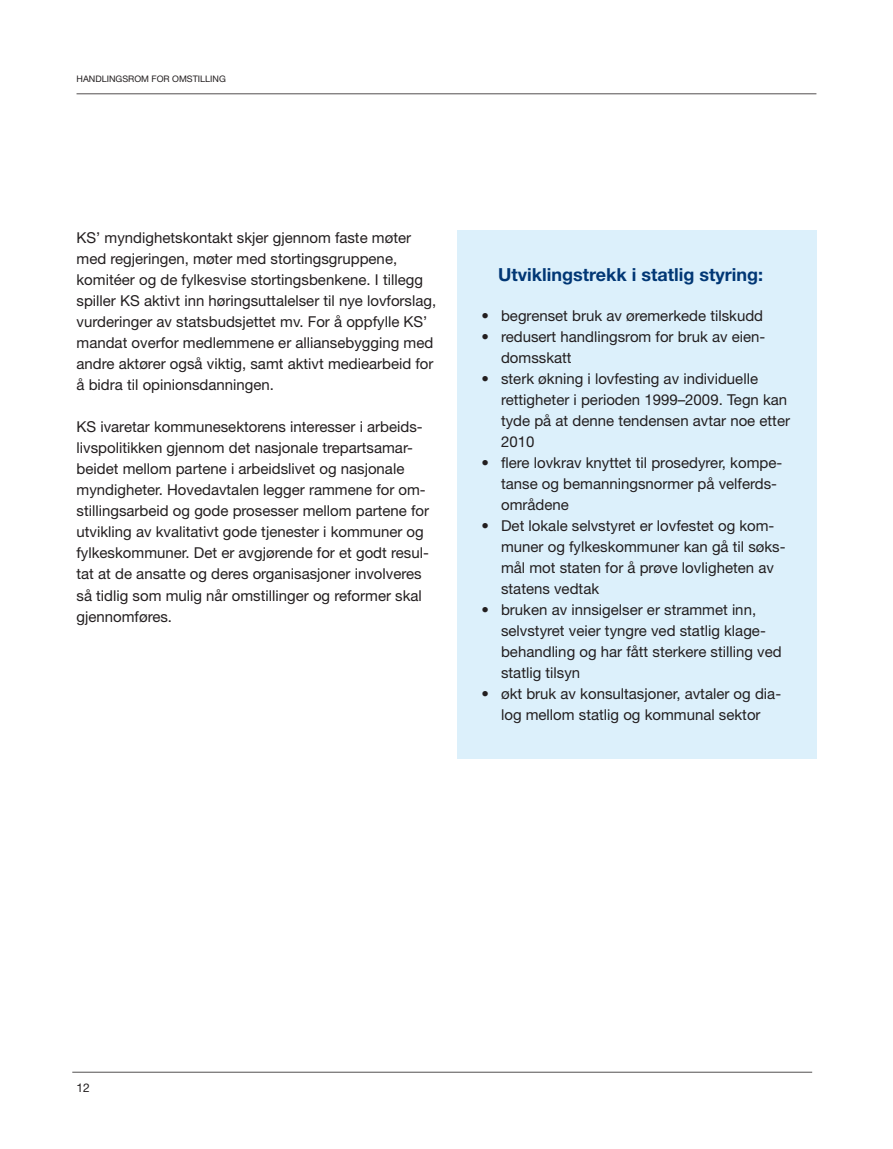
<style>
.page{position:relative;width:893px;height:1149px;background:#fff}
.page>*{position:absolute;margin:0;border:0;box-sizing:border-box;transform-origin:0 0}
.Brødtekst{font:700 18px "Helvetica Neue LT Pro";color:#013775}
.Brødtekst-2{font:15px/21px "Helvetica Neue LT Pro";color:#231f20}
.t1{font:12px "Helvetica Neue LT Pro";color:#231f20}
.t2{font:9px "Helvetica Neue LT Pro";color:#231f20}
</style>
<div class="page">
<hr style="left:72px;top:1071px;width:740px;height:1px;background:#231f20">
<hr style="left:77px;top:93px;width:739px;height:1px;background:#231f20">
<div style="left:457px;top:230px;width:359px;height:528px;background:#dcf0fb"></div>
<p class="t2" style="left:77px;top:73px;width:151px">HANDLINGSROM FOR OMSTILLING</p>
<p class="Brødtekst-2" style="left:77px;top:227px;width:361px">KS’ myndighetskontakt skjer gjennom faste møter med regjeringen, møter med stortingsgruppene, komitéer og de fylkesvise stortingsbenkene. I tillegg spiller KS aktivt inn høringsuttalelser til nye lovforslag, vurderinger av statsbudsjettet mv. For å oppfylle KS’ mandat overfor medlemmene er alliansebygging med andre aktører også viktig, samt aktivt mediearbeid for å bidra til opinionsdanningen.</p>
<p class="Brødtekst-2" style="left:77px;top:416px;width:354px">KS ivaretar kommunesektorens interesser i arbeids&shy;livspolitikken gjennom det nasjonale trepartsamar&shy;beidet mellom partene i arbeidslivet og nasjonale myndigheter. Hovedavtalen legger rammene for om&shy;stillingsarbeid og gode prosesser mellom partene for utvikling av kvalitativt gode tjenester i kommuner og fylkeskommuner. Det er avgjørende for et godt resul&shy;tat at de ansatte og deres organisasjoner involveres så tidlig som mulig når omstillinger og reformer skal gjennomføres.</p>
<p class="Brødtekst" style="left:498px;top:263px;width:266px">Utviklingstrekk i statlig styring:</p>
<p class="Brødtekst-2" style="left:482px;top:304px;width:283px">• begrenset bruk av øremerkede tilskudd</p>
<p class="Brødtekst-2" style="left:501px;top:325px;width:266px;text-indent:-20px">• redusert handlingsrom for bruk av eien&shy;domsskatt</p>
<p class="Brødtekst-2" style="left:501px;top:367px;width:290px;text-indent:-20px">• sterk økning i lovfesting av individuelle rettigheter i perioden 1999–2009. Tegn kan tyde på at denne tendensen avtar noe etter 2010</p>
<p class="Brødtekst-2" style="left:501px;top:451px;width:283px;text-indent:-20px">• flere lovkrav knyttet til prosedyrer, kompe&shy;tanse og bemanningsnormer på velferds&shy;områdene</p>
<p class="Brødtekst-2" style="left:501px;top:514px;width:286px;text-indent:-20px">• Det lokale selvstyret er lovfestet og kom&shy;muner og fylkeskommuner kan gå til søks&shy;mål mot staten for å prøve lovligheten av statens vedtak</p>
<p class="Brødtekst-2" style="left:501px;top:598px;width:282px;text-indent:-20px">• bruken av innsigelser er strammet inn, selvstyret veier tyngre ved statlig klage&shy;behandling og har fått sterkere stilling ved statlig tilsyn</p>
<p class="Brødtekst-2" style="left:482px;top:682px;width:301px;text-align:center">• økt bruk av konsultasjoner, avtaler og dia&shy;log mellom statlig og kommunal sektor</p>
<p class="t1" style="left:77px;top:1080px;width:15px">12</p>
</div>
